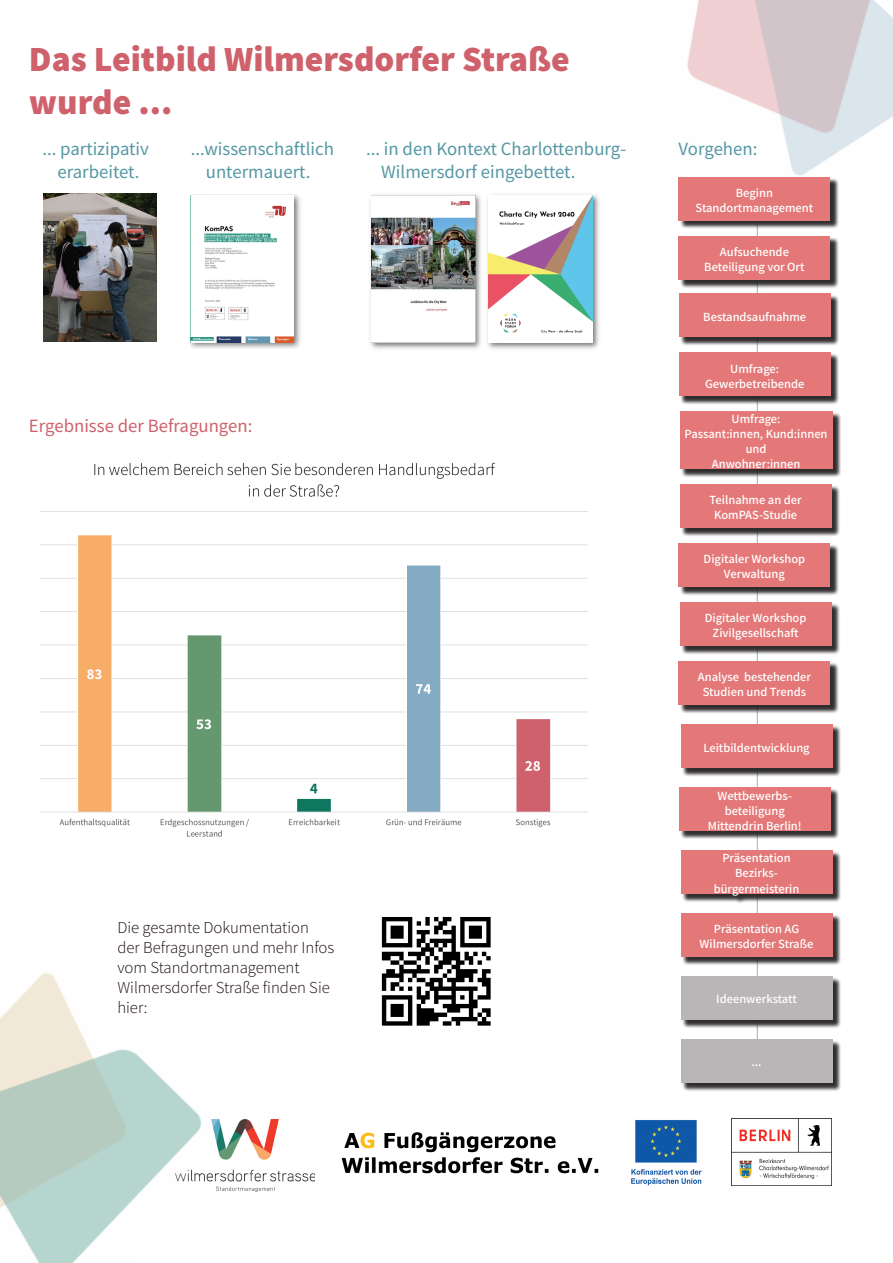
<style>
.page{position:relative;width:893px;height:1263px;background:#fff}
.page>*{position:absolute;margin:0;border:0;box-sizing:border-box;transform-origin:0 0}
.t1{font:900 35.47px/42.5px "Mada";color:#ce616b}
.t2{font:18.75px "Mada";color:#5597a5}
.t3{font:18.75px "Mada";color:#ce616b}
.t4{font:300 16.65px/20px "Mada";color:#19090f}
.t5{font:500 12.52px/15px "Mada";color:#fff;text-align:center}
</style>
<div class="page">
<img style="left:241px;top:1120px;width:73px;height:71px">
<img style="left:0;top:973px;width:241px;height:290px">
<img style="left:678px;top:0;width:215px;height:294px">
<img style="left:40px;top:462px;width:548px;height:375px">
<img style="left:731px;top:1119px;width:101px;height:67px">
<img style="left:631px;top:1120px;width:71px;height:66px">
<img style="left:341px;top:1132px;width:258px;height:42px">
<img style="left:43px;top:194px;width:114px;height:148px">
<img style="left:191px;top:194px;width:110px;height:155px">
<img style="left:191px;top:195px;width:103px;height:147px">
<img style="left:487px;top:194px;width:112px;height:155px">
<img style="left:488px;top:195px;width:105px;height:148px">
<img style="left:370px;top:194px;width:111px;height:155px">
<img style="left:371px;top:195px;width:104px;height:147px">
<div style="left:680px;top:178px;width:161px;height:913px;background:#fff"></div>
<div style="left:680px;top:178px;width:159px;height:51px;background:#231f20;opacity:.75"></div>
<div style="left:679px;top:177px;width:151px;height:44px;background:#e47777"></div>
<div style="left:680px;top:788px;width:159px;height:51px;background:#231f20;opacity:.75"></div>
<div style="left:679px;top:787px;width:152px;height:44px;background:#e47777"></div>
<div style="left:680px;top:237px;width:159px;height:51px;background:#231f20;opacity:.75"></div>
<div style="left:679px;top:236px;width:151px;height:44px;background:#e47777"></div>
<div style="left:680px;top:354px;width:159px;height:51px;background:#231f20;opacity:.75"></div>
<div style="left:679px;top:352px;width:152px;height:44px;background:#e47777"></div>
<div style="left:681px;top:412px;width:160px;height:66px;background:#231f20;opacity:.75"></div>
<div style="left:680px;top:411px;width:152px;height:58px;background:#e47777"></div>
<div style="left:680px;top:544px;width:159px;height:51px;background:#231f20;opacity:.75"></div>
<div style="left:679px;top:543px;width:151px;height:44px;background:#e47777"></div>
<div style="left:681px;top:603px;width:159px;height:51px;background:#231f20;opacity:.75"></div>
<div style="left:680px;top:602px;width:151px;height:44px;background:#e47777"></div>
<div style="left:680px;top:295px;width:159px;height:51px;background:#231f20;opacity:.75"></div>
<div style="left:679px;top:294px;width:152px;height:43px;background:#e47777"></div>
<div style="left:682px;top:725px;width:159px;height:51px;background:#231f20;opacity:.75"></div>
<div style="left:681px;top:724px;width:151px;height:44px;background:#e47777"></div>
<div style="left:680px;top:662px;width:159px;height:51px;background:#231f20;opacity:.75"></div>
<div style="left:679px;top:661px;width:151px;height:44px;background:#e47777"></div>
<div style="left:681px;top:485px;width:159px;height:52px;background:#231f20;opacity:.75"></div>
<div style="left:680px;top:484px;width:151px;height:44px;background:#e47777"></div>
<div style="left:682px;top:914px;width:159px;height:51px;background:#231f20;opacity:.75"></div>
<div style="left:681px;top:913px;width:151px;height:44px;background:#e47777"></div>
<div style="left:682px;top:977px;width:159px;height:51px;background:#231f20;opacity:.75"></div>
<div style="left:681px;top:976px;width:151px;height:44px;background:#bab5b7"></div>
<div style="left:682px;top:1040px;width:159px;height:51px;background:#231f20;opacity:.75"></div>
<div style="left:681px;top:1039px;width:151px;height:44px;background:#bab5b7"></div>
<div style="left:682px;top:851px;width:159px;height:53px;background:#231f20;opacity:.75"></div>
<div style="left:681px;top:850px;width:151px;height:44px;background:#e47777"></div>
<img style="left:381px;top:917px;width:110px;height:109px">
<p class="t1" style="left:29px;top:41px;width:542px">Das Leitbild Wilmersdorfer Straße wurde ...</p>
<p class="t2" style="left:42px;top:139px;width:108px">... partizipativ</p>
<p class="t2" style="left:57px;top:161px;width:83px">erarbeitet.</p>
<p class="t2" style="left:191px;top:139px;width:145px">...wissenschaftlich</p>
<p class="t2" style="left:206px;top:161px;width:106px">untermauert.</p>
<p class="t2" style="left:366px;top:139px;width:261px">... in den Kontext Charlottenburg-</p>
<p class="t2" style="left:381px;top:161px;width:196px">Wilmersdorf eingebettet.</p>
<p class="t3" style="left:29px;top:416px;width:225px">Ergebnisse der Befragungen:</p>
<p class="t4" style="left:117px;top:918px;width:218px">Die gesamte Dokumentation der Befragungen und mehr Infos vom Standortmanagement<br>Wilmersdorfer Straße finden Sie hier:</p>
<p class="t2" style="left:679px;top:139px;width:80px">Vorgehen:</p>
<p class="t5" style="left:736px;top:186px;width:39px">Beginn</p>
<p class="t5" style="left:696px;top:201px;width:119px">Standortmanagement</p>
<p class="t5" style="left:720px;top:245px;width:71px">Aufsuchende</p>
<p class="t5" style="left:704px;top:260px;width:102px">Beteiligung vor Ort</p>
<p class="t5" style="left:703px;top:310px;width:104px">Bestandsaufnahme</p>
<p class="t5" style="left:730px;top:361px;width:51px">Umfrage:</p>
<p class="t5" style="left:705px;top:376px;width:101px">Gewerbetreibende</p>
<p class="t5" style="left:732px;top:411px;width:51px">Umfrage:</p>
<p class="t5" style="left:685px;top:426px;width:144px">Passant:innen, Kund:innen und</p>
<p class="t5" style="left:712px;top:456px;width:90px">Anwohner:innen</p>
<p class="t5" style="left:710px;top:493px;width:93px">Teilnahme an der</p>
<p class="t5" style="left:714px;top:508px;width:85px">KomPAS-Studie</p>
<p class="t5" style="left:704px;top:552px;width:103px">Digitaler Workshop</p>
<p class="t5" style="left:724px;top:567px;width:62px">Verwaltung</p>
<p class="t5" style="left:705px;top:611px;width:103px">Digitaler Workshop</p>
<p class="t5" style="left:713px;top:626px;width:88px">Zivilgesellschaft</p>
<p class="t5" style="left:698px;top:670px;width:115px">Analyse bestehender</p>
<p class="t5" style="left:703px;top:685px;width:105px">Studien und Trends</p>
<p class="t5" style="left:703px;top:740px;width:108px">Leitbildentwicklung</p>
<p class="t5" style="left:717px;top:788px;width:76px">Wettbewerbs-</p>
<p class="t5" style="left:725px;top:803px;width:62px">beteiligung</p>
<p class="t5" style="left:708px;top:818px;width:95px">Mittendrin Berlin!</p>
<p class="t5" style="left:722px;top:851px;width:70px">Präsentation</p>
<p class="t5" style="left:735px;top:866px;width:44px">Bezirks-</p>
<p class="t5" style="left:714px;top:881px;width:87px">bürgermeisterin</p>
<p class="t5" style="left:714px;top:922px;width:87px">Präsentation AG</p>
<p class="t5" style="left:700px;top:937px;width:115px">Wilmersdorfer Straße</p>
<p class="t5" style="left:716px;top:992px;width:82px">Ideenwerkstatt</p>
<p class="t5" style="left:751px;top:1055px;width:11px">...</p>
</div>
